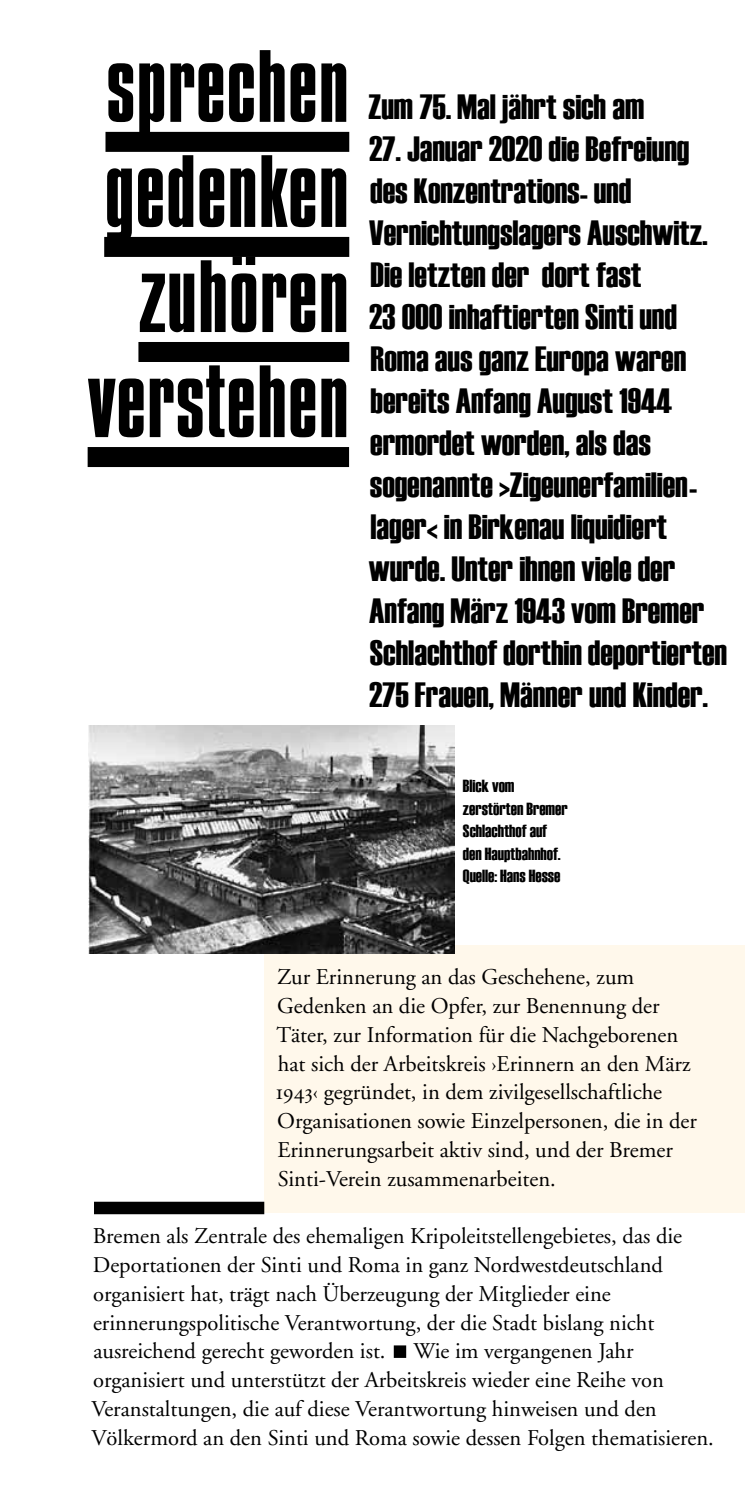
<style>
.page{position:relative;width:745px;height:1489px;background:#fff}
.page>*{position:absolute;margin:0;border:0;box-sizing:border-box;transform-origin:0 0}
.t1{font:107.5px/105px "Compacta Plain";color:#000;text-align:center}
.t2{font:35px/42px "Haettenschweiler";color:#000}
.t3{font:22.5px/28.8px "Adobe Garamond";color:#000}
.t4{font:17.5px/22.5px "Haettenschweiler";color:#000}
.s1{color:#fff}
.s2{font-family:"Adobe Garamond Regular SC"}
</style>
<div class="page">
<div style="left:264px;top:944px;width:480px;height:268px;background:#fff8eb"></div>
<div style="left:105px;top:132px;width:244px;height:20px;background:#000"></div>
<div style="left:104px;top:237px;width:245px;height:20px;background:#000"></div>
<div style="left:138px;top:342px;width:211px;height:20px;background:#000"></div>
<div style="left:88px;top:447px;width:261px;height:20px;background:#000"></div>
<img style="left:89px;top:725px;width:365px;height:228px">
<div style="left:94px;top:1201px;width:170px;height:13px;background:#000"></div>
<div style="left:393px;top:1345px;width:13px;height:12px;background:#000"></div>
<h1 class="t1" style="left:88px;top:34px;width:280px"><span class="s1">,</span>sprechen<span class="s1">, </span>gedenken<span class="s1">, </span>zuhören<span class="s1">, </span>verstehen<span class="s1">,</span></h1>
<h2 class="t2" style="left:368px;top:84px;width:277px">Zum 75. Mal jährt sich am</h2>
<p class="t2" style="left:368px;top:126px;width:359px">27. Januar 2020 die Befreiung des Konzentrations- und<br>Vernichtungslagers Auschwitz.<br>Die letzten der dort fast<br>23 000 inhaftierten Sinti und<br>Roma aus ganz Europa waren bereits Anfang August 1944 ermordet worden, als das sogenannte ›Zigeunerfamilien&shy;lager‹ in Birkenau liquidiert wurde. Unter ihnen viele der<br>Anfang März 1943 vom Bremer<br>Schlachthof dorthin deportierten<br>275 Frauen, Männer und Kinder.</p>
<p class="t4" style="left:462px;top:774px;width:106px">Blick vom zerstörten Bremer<br>Schlachthof auf den Hauptbahnhof.<br>Quelle: Hans Hesse</p>
<p class="t3" style="left:275px;top:963px;width:422px">Zur Erinnerung an das Geschehene, zum Gedenken an die Opfer, zur Benennung der Täter, zur Information für die Nachgeborenen hat sich der Arbeitskreis ›Erinnern an den März <span class="s2">1943</span>‹ gegründet, in dem zivilgesellschaftliche Organisationen sowie Einzelpersonen, die in der Erinnerungsarbeit aktiv sind, und der Bremer Sinti-Verein zusammenarbeiten.</p>
<p class="t3" style="left:91px;top:1222px;width:623px">Bremen als Zentrale des ehemaligen Kripoleitstellengebietes, das die Deportationen der Sinti und Roma in ganz Nordwestdeutschland organisiert hat, trägt nach Überzeugung der Mitglieder eine erinnerungspolitische Verantwortung, der die Stadt bislang nicht ausreichend gerecht geworden ist. Wie im vergangenen Jahr organisiert und unterstützt der Arbeitskreis wieder eine Reihe von Veranstaltungen, die auf diese Verantwortung hinweisen und den Völkermord an den Sinti und Roma sowie dessen Folgen thematisieren.</p>
</div>
